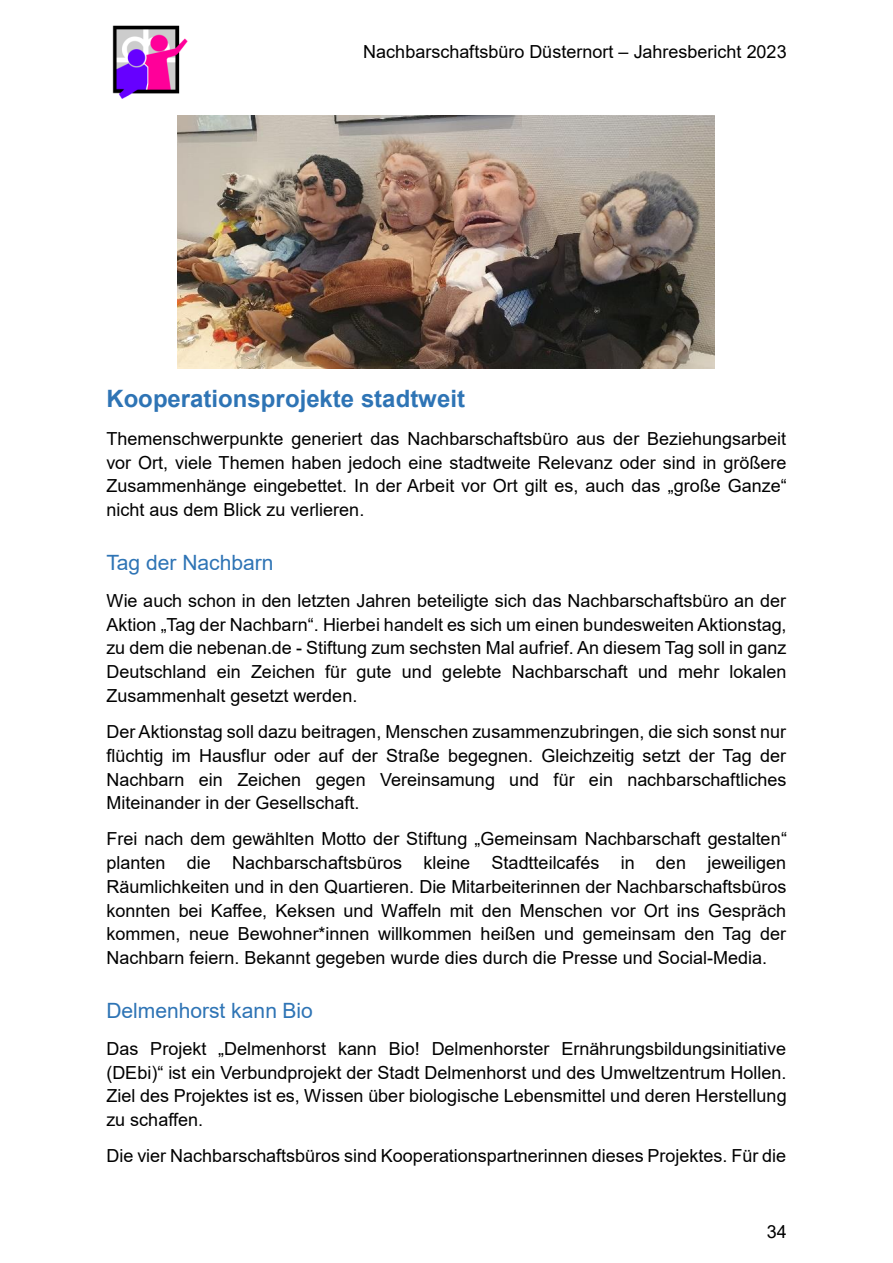
<style>
.page{position:relative;width:893px;height:1263px;background:#fff}
.page>*{position:absolute;margin:0;border:0;box-sizing:border-box;transform-origin:0 0}
.t1{font:700 24px "Arial";color:#2e74b5}
.t2{font:21px "Arial";color:#2e74b5}
.t3{font:18px/23.7px "Arial";color:#000;text-align:justify}
</style>
<div class="page">
<img style="left:112px;top:25px;width:76px;height:74px">
<img style="left:178px;top:115px;width:536px;height:254px">
<p class="t3" style="left:363px;top:40px;width:425px">Nachbarschaftsbüro Düsternort – Jahresbericht 2023</p>
<h1 class="t1" style="left:106px;top:385px;width:360px">Kooperationsprojekte stadtweit</h1>
<p class="t3" style="left:106px;top:427px;width:682px">Themenschwerpunkte generiert das Nachbarschaftsbüro aus der Beziehungsarbeit vor Ort, viele Themen haben jedoch eine stadtweite Relevanz oder sind in größere Zusammenhänge eingebettet. In der Arbeit vor Ort gilt es, auch das „große Ganze“ nicht aus dem Blick zu verlieren.</p>
<h2 class="t2" style="left:106px;top:551px;width:168px">Tag der Nachbarn</h2>
<p class="t3" style="left:106px;top:589px;width:682px">Wie auch schon in den letzten Jahren beteiligte sich das Nachbarschaftsbüro an der Aktion „Tag der Nachbarn“. Hierbei handelt es sich um einen bundesweiten Aktionstag, zu dem die nebenan.de - Stiftung zum sechsten Mal aufrief. An diesem Tag soll in ganz Deutschland ein Zeichen für gute und gelebte Nachbarschaft und mehr lokalen Zusammenhalt gesetzt werden.</p>
<p class="t3" style="left:106px;top:720px;width:682px">Der Aktionstag soll dazu beitragen, Menschen zusammenzubringen, die sich sonst nur flüchtig im Hausflur oder auf der Straße begegnen. Gleichzeitig setzt der Tag der Nachbarn ein Zeichen gegen Vereinsamung und für ein nachbarschaftliches Miteinander in der Gesellschaft.</p>
<p class="t3" style="left:106px;top:827px;width:682px">Frei nach dem gewählten Motto der Stiftung „Gemeinsam Nachbarschaft gestalten“ planten die Nachbarschaftsbüros kleine Stadtteilcafés in den jeweiligen Räumlichkeiten und in den Quartieren. Die Mitarbeiterinnen der Nachbarschaftsbüros konnten bei Kaffee, Keksen und Waffeln mit den Menschen vor Ort ins Gespräch kommen, neue Bewohner*innen willkommen heißen und gemeinsam den Tag der Nachbarn feiern. Bekannt gegeben wurde dies durch die Presse und Social-Media.</p>
<h2 class="t2" style="left:106px;top:999px;width:208px">Delmenhorst kann Bio</h2>
<p class="t3" style="left:106px;top:1037px;width:682px">Das Projekt „Delmenhorst kann Bio! Delmenhorster Ernährungsbildungsinitiative (DEbi)“ ist ein Verbundprojekt der Stadt Delmenhorst und des Umweltzentrum Hollen.<br>Ziel des Projektes ist es, Wissen über biologische Lebensmittel und deren Herstellung zu schaffen.</p>
<p class="t3" style="left:106px;top:1144px;width:681px">Die vier Nachbarschaftsbüros sind Kooperationspartnerinnen dieses Projektes. Für die</p>
<p class="t3" style="left:767px;top:1220px;width:22px">34</p>
</div>
